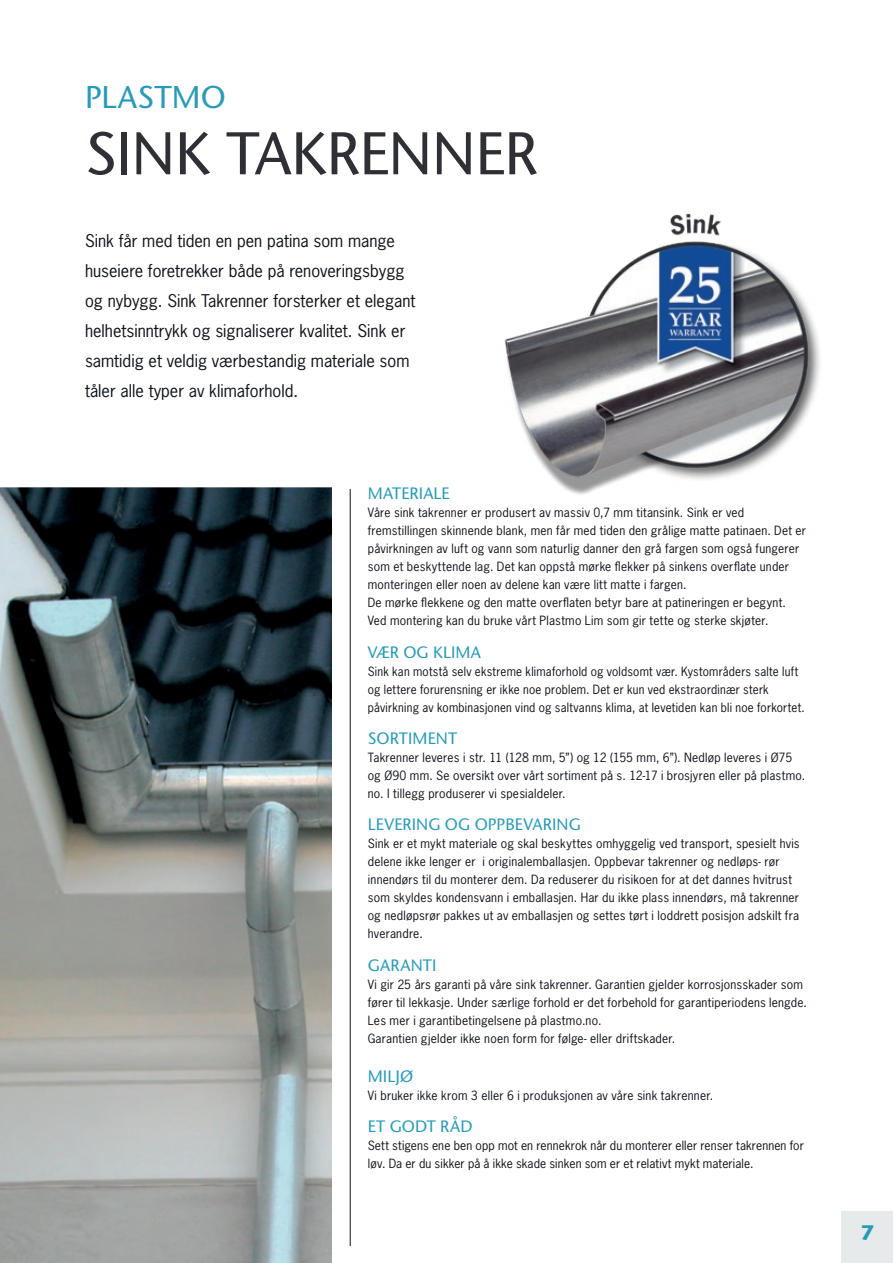
<style>
.page{position:relative;width:893px;height:1263px;background:#fff}
.page>*{position:absolute;margin:0;border:0;box-sizing:border-box;transform-origin:0 0}
.t1{font:500 60px "Stone Sans ITC Std";letter-spacing:-.005em;color:#2f3036}
.t2{font:500 31.5px "Stone Sans ITC Std";letter-spacing:.005em;color:#2a9bb6}
.t3{font:700 21px "Stone Sans ITC Std";color:#2a9bb6}
.t4{font:16.5px/30px "News Gothic Std";color:#0d121a}
.t5{font:500 16.5px "Stone Sans ITC Std";letter-spacing:.005em;color:#2a9bb6}
.t6{font:12px/18px "News Gothic Std";letter-spacing:.02em;color:#0d121a}
</style>
<div class="page">
<hr style="left:350px;top:489px;width:1px;height:757px;background:#0d121a">
<img style="left:0;top:487px;width:332px;height:776px">
<img style="left:504px;top:213px;width:316px;height:282px">
<div style="left:842px;top:1212px;width:51px;height:51px;background:#e7eaea"></div>
<h2 class="t2" style="left:85px;top:78px;width:142px">PLASTMO</h2>
<h1 class="t1" style="left:85px;top:117px;width:454px">SINK TAKRENNER</h1>
<p class="t4" style="left:85px;top:225px;width:332px">Sink får med tiden en pen patina som mange huseiere foretrekker både på renoveringsbygg og nybygg. Sink Takrenner forsterker et elegant helhetsinntrykk og signaliserer kvalitet. Sink er samtidig et veldig værbestandig materiale som tåler alle typer av klimaforhold.</p>
<h3 class="t5" style="left:368px;top:484px;width:84px">MATERIALE</h3>
<p class="t6" style="left:368px;top:504px;width:440px">Våre sink takrenner er produsert av massiv 0,7 mm titansink. Sink er ved fremstillingen skinnende blank, men får med tiden den grålige matte patinaen. Det er påvirkningen av luft og vann som naturlig danner den grå fargen som også fungerer som et beskyttende lag. Det kan oppstå mørke flekker på sinkens overflate under monteringen eller noen av delene kan være litt matte i fargen.<br>De mørke flekkene og den matte overflaten betyr bare at patineringen er begynt.<br>Ved montering kan du bruke vårt Plastmo Lim som gir tette og sterke skjøter.</p>
<h3 class="t5" style="left:368px;top:642px;width:114px">VÆR OG KLIMA</h3>
<p class="t6" style="left:368px;top:662px;width:438px">Sink kan motstå selv ekstreme klimaforhold og voldsomt vær. Kystområders salte luft og lettere forurensning er ikke noe problem. Det er kun ved ekstraordinær sterk påvirkning av kombinasjonen vind og saltvanns klima, at levetiden kan bli noe forkortet.</p>
<h3 class="t5" style="left:368px;top:728px;width:91px">SORTIMENT</h3>
<p class="t6" style="left:368px;top:748px;width:439px">Takrenner leveres i str. 11 (128 mm, 5”) og 12 (155 mm, 6”). Nedløp leveres i Ø75 og Ø90 mm. Se oversikt over vårt sortiment på s. 12-17 i brosjyren eller på plastmo. no. I tillegg produserer vi spesialdeler.</p>
<h3 class="t5" style="left:368px;top:814px;width:215px">LEVERING OG OPPBEVARING</h3>
<p class="t6" style="left:368px;top:835px;width:433px">Sink er et mykt materiale og skal beskyttes omhyggelig ved transport, spesielt hvis delene ikke lenger er i originalemballasjen. Oppbevar takrenner og nedløps- rør innendørs til du monterer dem. Da reduserer du risikoen for at det dannes hvitrust som skyldes kondensvann i emballasjen. Har du ikke plass innendørs, må takrenner og nedløpsrør pakkes ut av emballasjen og settes tørt i loddrett posisjon adskilt fra hverandre.</p>
<h3 class="t5" style="left:368px;top:955px;width:70px">GARANTI</h3>
<p class="t6" style="left:368px;top:975px;width:441px">Vi gir 25 års garanti på våre sink takrenner. Garantien gjelder korrosjonsskader som fører til lekkasje. Under særlige forhold er det forbehold for garantiperiodens lengde.<br>Les mer i garantibetingelsene på plastmo.no.<br>Garantien gjelder ikke noen form for følge- eller driftskader.</p>
<h3 class="t5" style="left:368px;top:1066px;width:47px">MILJØ</h3>
<p class="t6" style="left:368px;top:1086px;width:347px">Vi bruker ikke krom 3 eller 6 i produksjonen av våre sink takrenner.</p>
<h3 class="t5" style="left:368px;top:1116px;width:106px">ET GODT RÅD</h3>
<p class="t6" style="left:368px;top:1136px;width:438px">Sett stigens ene ben opp mot en rennekrok når du monterer eller renser takrennen for løv. Da er du sikker på å ikke skade sinken som er et relativt mykt materiale.</p>
<h3 class="t3" style="left:860px;top:1219px;width:16px">7</h3>
</div>
